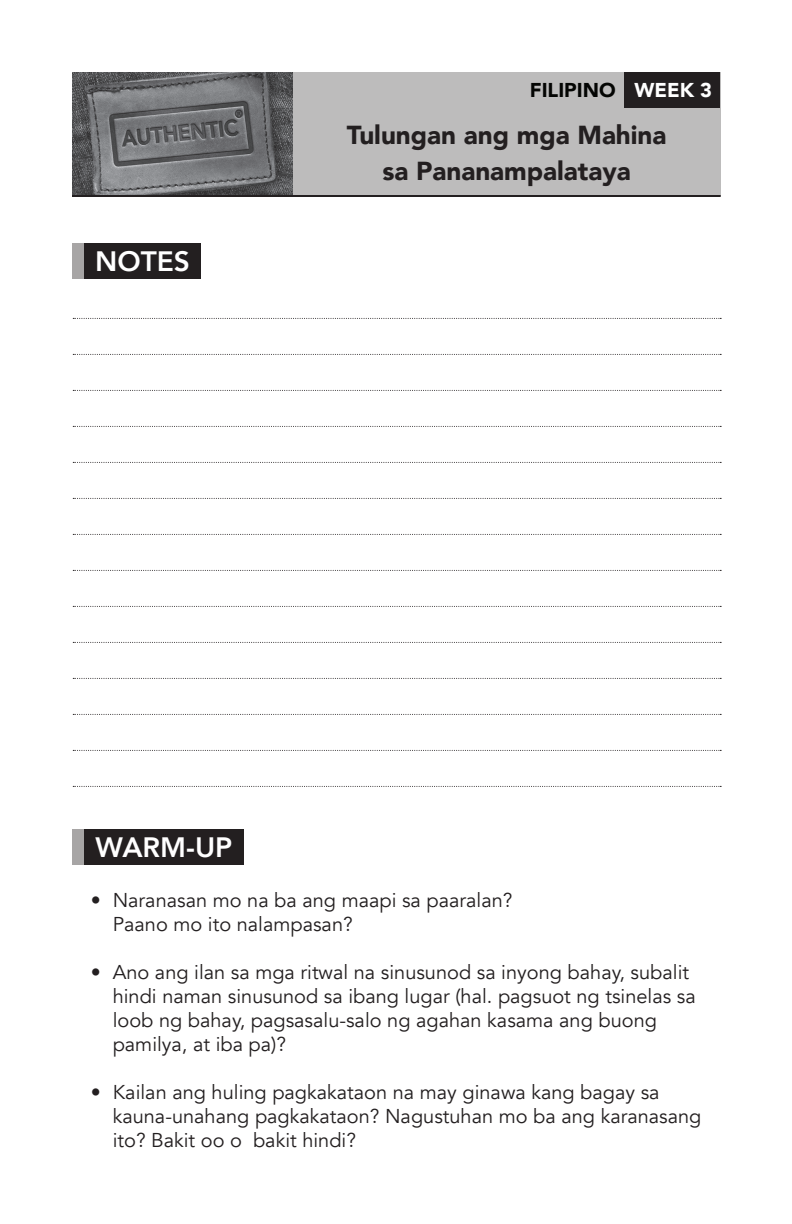
<style>
.page{position:relative;width:792px;height:1224px;background:#fff}
.page>*{position:absolute;margin:0;border:0;box-sizing:border-box;transform-origin:0 0}
.t1{font:800 28px "Avenir";color:#fff}
.t2{font:900 26px/36px "Avenir";color:#231f20;text-align:center}
.t3{font:20px/24px "Avenir";color:#231f20}
.t4{font:900 20px "Avenir";color:#040503}
.s1{color:#fff}
</style>
<div class="page">
<div style="left:293px;top:72px;width:428px;height:124px;background:#bdbcbc"></div>
<svg style="left:73px;top:318px;width:648px;height:1px"></svg>
<svg style="left:73px;top:354px;width:648px;height:1px"></svg>
<svg style="left:73px;top:390px;width:648px;height:1px"></svg>
<svg style="left:73px;top:426px;width:648px;height:1px"></svg>
<svg style="left:73px;top:462px;width:648px;height:1px"></svg>
<svg style="left:73px;top:498px;width:648px;height:1px"></svg>
<svg style="left:73px;top:534px;width:648px;height:1px"></svg>
<svg style="left:73px;top:570px;width:648px;height:1px"></svg>
<svg style="left:73px;top:606px;width:648px;height:1px"></svg>
<svg style="left:73px;top:642px;width:648px;height:1px"></svg>
<svg style="left:73px;top:678px;width:648px;height:1px"></svg>
<svg style="left:73px;top:714px;width:648px;height:1px"></svg>
<svg style="left:73px;top:750px;width:648px;height:1px"></svg>
<svg style="left:73px;top:786px;width:648px;height:1px"></svg>
<hr style="left:72px;top:195px;width:649px;height:2px;background:#231f20">
<div style="left:72px;top:243px;width:129px;height:36px;background:#231f20"></div>
<div style="left:72px;top:829px;width:172px;height:36px;background:#231f20"></div>
<div style="left:71px;top:243px;width:13px;height:36px;background:#a7a5a5"></div>
<div style="left:71px;top:829px;width:13px;height:36px;background:#a7a5a5"></div>
<div style="left:625px;top:72px;width:95px;height:36px;background:#231f20"></div>
<img style="left:73px;top:72px;width:220px;height:123px">
<p class="t4" style="left:530px;top:73px;width:184px">FILIPINO <span class="s1">week 3</span></p>
<h1 class="t1" style="left:95px;top:240px;width:96px">NOTES</h1>
<h2 class="t2" style="left:347px;top:116px;width:321px">Tulungan ang mga Mahina sa Pananampalataya</h2>
<h1 class="t1" style="left:96px;top:826px;width:138px">WARM-UP</h1>
<p class="t3" style="left:113px;top:888px;width:401px;text-indent:-22px">• Naranasan mo na ba ang maapi sa paaralan?<br>Paano mo ito nalampasan?</p>
<p class="t3" style="left:113px;top:960px;width:585px;text-indent:-22px">• Ano ang ilan sa mga ritwal na sinusunod sa inyong bahay, subalit hindi naman sinusunod sa ibang lugar (hal. pagsuot ng tsinelas sa loob ng bahay, pagsasalu-salo ng agahan kasama ang buong pamilya, at iba pa)?</p>
<p class="t3" style="left:113px;top:1080px;width:590px;text-indent:-22px">• Kailan ang huling pagkakataon na may ginawa kang bagay sa kauna-unahang pagkakataon? Nagustuhan mo ba ang karanasang ito? Bakit oo o bakit hindi?</p>
</div>
